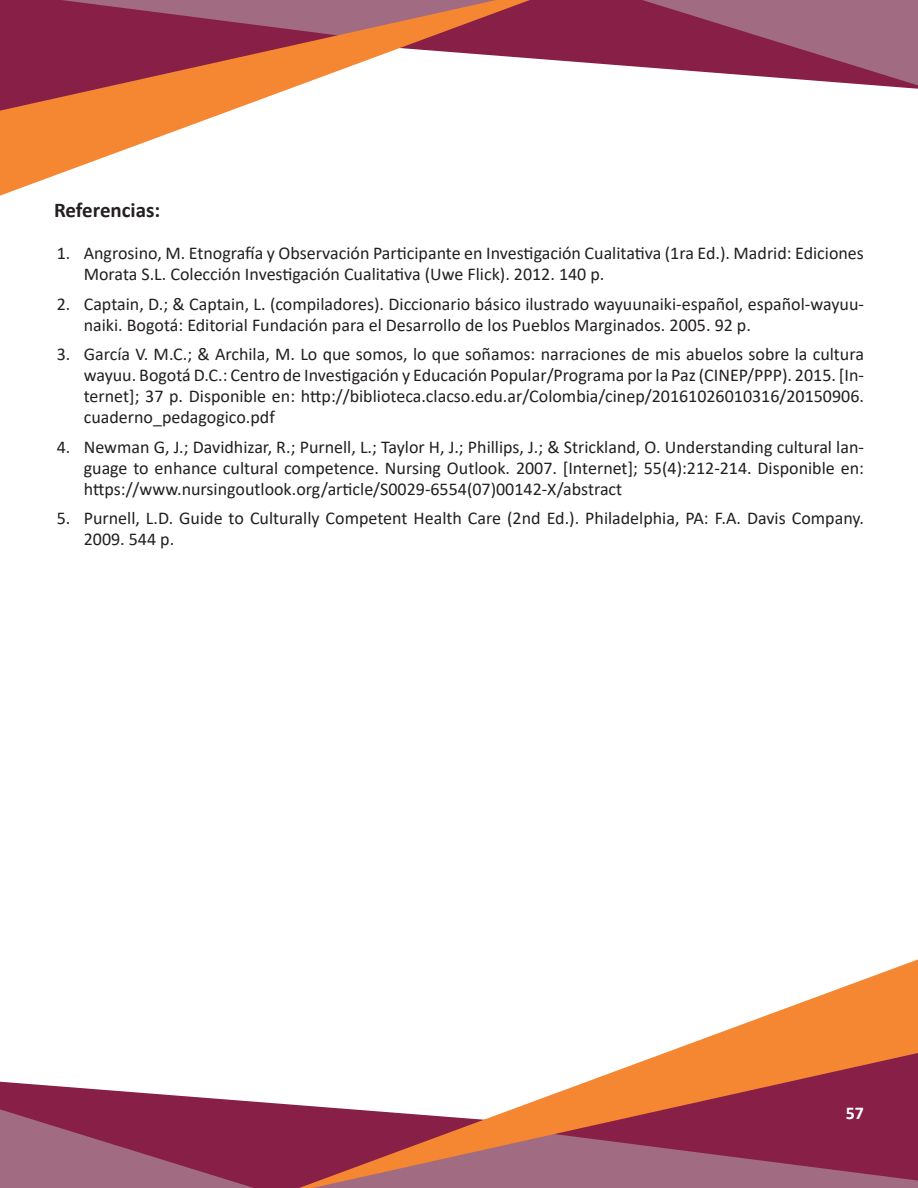
<style>
.page{position:relative;width:918px;height:1188px;background:#fff}
.page>*{position:absolute;margin:0;border:0;box-sizing:border-box;transform-origin:0 0}
.Titulo_interno{font:700 21px "Calibri";color:#231f20}
.t1{font:18px/21px "Calibri";color:#231f20}
.t2{font:700 18px "Calibri";color:#fff}
</style>
<div class="page">
<svg style="left:530px;top:0;width:388px;height:89px"></svg>
<svg style="left:0;top:0;width:530px;height:196px"></svg>
<svg style="left:0;top:1082px;width:299px;height:106px;fill:#881f47"></svg>
<svg style="left:299px;top:959px;width:619px;height:229px"></svg>
<p class="Titulo_interno" style="left:54px;top:196px;width:108px">Referencias:</p>
<p class="t1" style="left:84px;top:242px;width:782px;text-indent:-27px">1. Angrosino, M. Etnografía y Observación Participante en Investigación Cualitativa (1ra Ed.). Madrid: Ediciones<br>Morata S.L. Colección Investigación Cualitativa (Uwe Flick). 2012. 140 p.</p>
<p class="t1" style="left:84px;top:293px;width:782px;text-indent:-27px">2. Captain, D.; &amp; Captain, L. (compiladores). Diccionario básico ilustrado wayuunaiki-español, español-wayuu&shy;naiki. Bogotá: Editorial Fundación para el Desarrollo de los Pueblos Marginados. 2005. 92 p.</p>
<p class="t1" style="left:84px;top:343px;width:782px;text-align:justify;text-indent:-27px">3. García V. M.C.; &amp; Archila, M. Lo que somos, lo que soñamos: narraciones de mis abuelos sobre la cultura wayuu. Bogotá D.C.: Centro de Investigación y Educación Popular/Programa por la Paz (CINEP/PPP). 2015. [In&shy;ternet]; 37 p. Disponible en: http://biblioteca.clacso.edu.ar/Colombia/cinep/20161026010316/20150906. cuaderno_pedagogico.pdf</p>
<p class="t1" style="left:84px;top:436px;width:782px;text-align:justify;text-indent:-27px">4. Newman G, J.; Davidhizar, R.; Purnell, L.; Taylor H, J.; Phillips, J.; &amp; Strickland, O. Understanding cultural lan&shy;guage to enhance cultural competence. Nursing Outlook. 2007. [Internet]; 55(4):212-214. Disponible en: https://www.nursingoutlook.org/article/S0029-6554(07)00142-X/abstract</p>
<p class="t1" style="left:84px;top:507px;width:782px;text-indent:-27px">5. Purnell, L.D. Guide to Culturally Competent Health Care (2nd Ed.). Philadelphia, PA: F.A. Davis Company.<br>2009. 544 p.</p>
<p class="t2" style="left:846px;top:1100px;width:20px">57</p>
</div>
